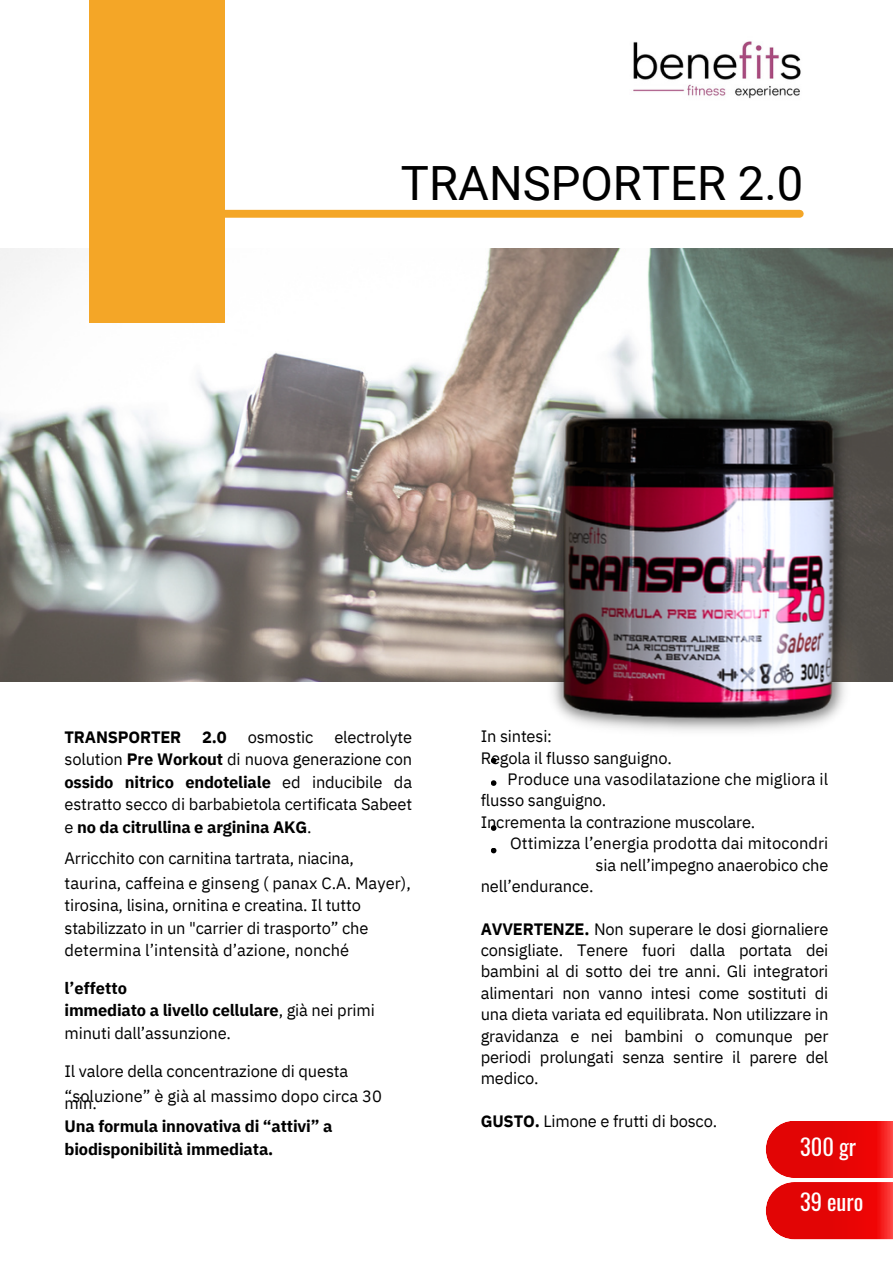
<style>
.page{position:relative;width:893px;height:1264px;background:#fff}
.page>*{position:absolute;margin:0;border:0;box-sizing:border-box;transform-origin:0 0}
.t1{font:47.25px "Roboto";color:#000}
.t2{font:22.5px "Oswald";color:#fff}
.t3{font:16.5px/21.3px "IBM Plex Sans";letter-spacing:-.01em;color:#000;text-align:justify}
.t4{font:700 16.5px "IBM Plex Sans";letter-spacing:-.01em;color:#000}
.s1{font-weight:700}
.s2{font-weight:400}
</style>
<div class="page">
<img style="left:633px;top:41px;width:168px;height:58px">
<img style="left:0;top:248px;width:892px;height:433px">
<div style="left:89px;top:0;width:135px;height:323px;background:#f4a627"></div>
<div style="left:93px;top:210px;width:706px;height:8px;background:#f4a627"></div>
<svg style="left:765px;top:1183px;width:127px;height:57px;background:#e81919"></svg>
<svg style="left:765px;top:1121px;width:127px;height:62px;background:#ea2626"></svg>
<img style="left:544px;top:396px;width:309px;height:335px">
<svg style="left:491px;top:758px;width:5px;height:5px"></svg>
<svg style="left:491px;top:780px;width:5px;height:6px"></svg>
<svg style="left:491px;top:825px;width:5px;height:5px"></svg>
<svg style="left:491px;top:848px;width:5px;height:5px"></svg>
<p class="t1" style="left:401px;top:156px;width:404px">TRANSPORTER 2.0</p>
<p class="t3" style="left:64px;top:725px;width:349px;line-height:22.5px;text-indent:270px">electrolyte solution <span class="s1">Pre Workout</span> di nuova generazione con <span class="s1">ossido nitrico endoteliale</span> ed inducibile da estratto secco di barbabietola certificata Sabeet e <span class="s1">no da citrullina e arginina AKG</span>.</p>
<p class="t3" style="left:64px;top:847px;width:291px">Arricchito con carnitina tartrata, niacina,</p>
<p class="t3" style="left:64px;top:872px;width:348px">taurina, caffeina e ginseng ( panax C.A. Mayer),</p>
<p class="t3" style="left:64px;top:894px;width:298px">tirosina, lisina, ornitina e creatina. Il tutto</p>
<p class="t3" style="left:64px;top:917px;width:305px">stabilizzato in un "carrier di trasporto” che</p>
<p class="t3" style="left:64px;top:939px;width:286px">determina l’intensità d’azione, nonché</p>
<p class="t4" style="left:64px;top:976px;width:64px">l’effetto</p>
<p class="t4" style="left:64px;top:999px;width:312px">immediato a livello cellulare<span class="s2">, già nei primi</span></p>
<p class="t3" style="left:64px;top:1021px;width:168px">minuti dall’assunzione.</p>
<p class="t3" style="left:64px;top:1059px;width:285px">Il valore della concentrazione di questa</p>
<p class="t3" style="left:64px;top:1084px;width:319px">“soluzione” è già al massimo dopo circa 30</p>
<p class="t4" style="left:64px;top:725px;width:118px">TRANSPORTER</p>
<p class="t4" style="left:202px;top:725px;width:26px">2.0</p>
<p class="t3" style="left:248px;top:725px;width:67px">osmostic</p>
<p class="t3" style="left:64px;top:1092px;width:34px">min.</p>
<p class="t4" style="left:64px;top:1115px;width:269px">Una formula innovativa di “attivi” a</p>
<p class="t4" style="left:64px;top:1137px;width:210px">biodisponibilità immediata.</p>
<p class="t3" style="left:480px;top:725px;width:73px">In sintesi:</p>
<p class="t3" style="left:480px;top:746px;width:193px">Regola il flusso sanguigno.</p>
<p class="t3" style="left:507px;top:768px;width:322px">Produce una vasodilatazione che migliora il</p>
<p class="t3" style="left:480px;top:789px;width:127px">flusso sanguigno.</p>
<p class="t3" style="left:480px;top:811px;width:276px">Incrementa la contrazione muscolare.</p>
<p class="t3" style="left:510px;top:832px;width:319px">Ottimizza l’energia prodotta dai mitocondri</p>
<p class="t3" style="left:595px;top:853px;width:234px">sia nell’impegno anaerobico che</p>
<p class="t3" style="left:480px;top:875px;width:114px">nell’endurance.</p>
<p class="t3" style="left:480px;top:917px;width:349px"><span class="s1">AVVERTENZE.</span> Non superare le dosi giornaliere consigliate. Tenere fuori dalla portata dei bambini al di sotto dei tre anni. Gli integratori alimentari non vanno intesi come sostituti di una dieta variata ed equilibrata. Non utilizzare in gravidanza e nei bambini o comunque per periodi prolungati senza sentire il parere del medico.</p>
<p class="t3" style="left:480px;top:1110px;width:238px"><span class="s1">GUSTO.</span> Limone e frutti di bosco.</p>
<p class="t2" style="left:800px;top:1128px;width:58px">300 gr</p>
<p class="t2" style="left:800px;top:1183px;width:65px">39 euro</p>
</div>
